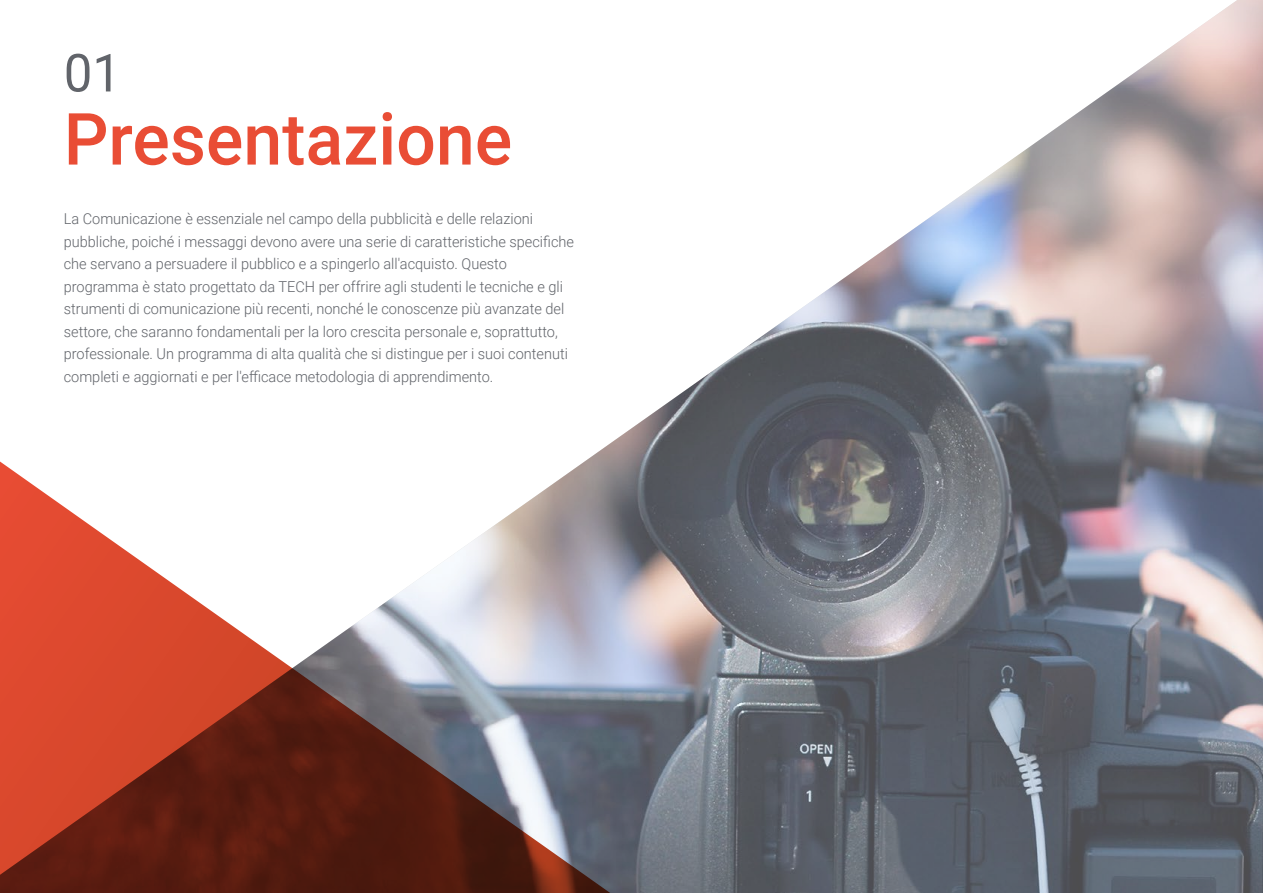
<style>
.page{position:relative;width:1263px;height:893px;background:#fff}
.page>*{position:absolute;margin:0;border:0;box-sizing:border-box;transform-origin:0 0}
.t1{font:500 72px "Roboto";color:#e94d35}
.t2{font:52.5px "Roboto";color:#61646a}
.t3{font:300 15px/22.5px "Roboto";color:#61646a}
</style>
<div class="page">
<img style="left:607px;top:0;width:656px;height:893px">
<svg style="left:0;top:446px;width:640px;height:447px"></svg>
<h2 class="t2" style="left:64px;top:36px;width:59px">01</h2>
<h1 class="t1" style="left:64px;top:89px;width:450px">Presentazione</h1>
<p class="t3" style="left:64px;top:207px;width:512px">La Comunicazione è essenziale nel campo della pubblicità e delle relazioni pubbliche, poiché i messaggi devono avere una serie di caratteristiche specifiche che servano a persuadere il pubblico e a spingerlo all'acquisto. Questo programma è stato progettato da TECH per offrire agli studenti le tecniche e gli strumenti di comunicazione più recenti, nonché le conoscenze più avanzate del settore, che saranno fondamentali per la loro crescita personale e, soprattutto, professionale. Un programma di alta qualità che si distingue per i suoi contenuti completi e aggiornati e per l'efficace metodologia di apprendimento.</p>
</div>
